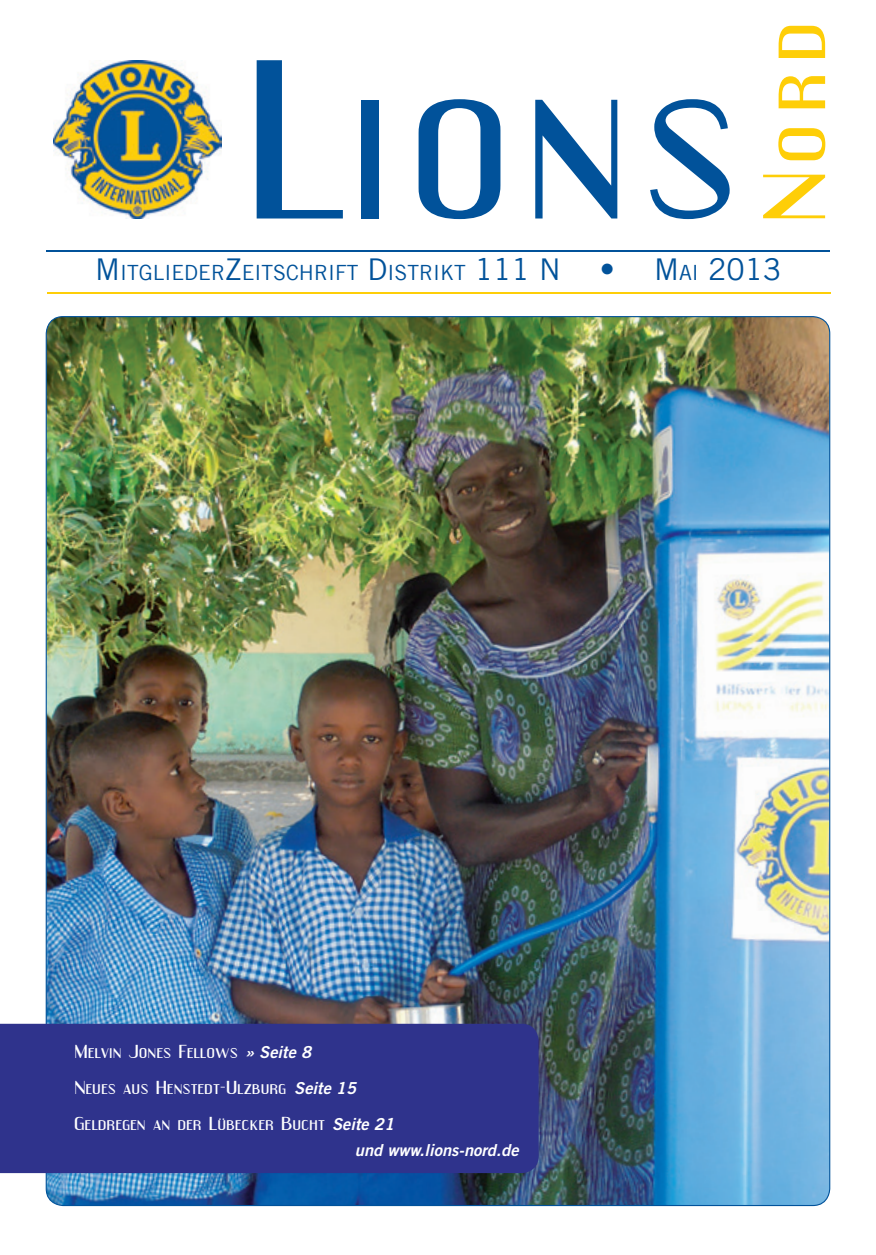
<style>
.page{position:relative;width:876px;height:1255px;background:#fff}
.page>*{position:absolute;margin:0;border:0;box-sizing:border-box;transform-origin:0 0}
.t1{font:197.7px "Engebrechtre Expanded";letter-spacing:.06em;color:#01529a}
.t2{font:77.55px "Engebrechtre Expanded";color:#fece08}
.t3{font:30px "Trade Gothic LT";color:#01529a}
.t4{font:21px "Trade Gothic LT";color:#01529a}
.t5{font:16.5px/36px "Engebrechtre Expanded";color:#fff}
.t6{font:italic 16.5px "Trade Gothic LT Bold Two";color:#fff}
.s1{font-size:30px}
.s2{font-size:21px}
.s3{font-family:"Trade Gothic LT Bold Two";font-style:italic}
</style>
<div class="page">
<hr style="left:46px;top:250px;width:784px;height:2px;background:#01529a">
<hr style="left:47px;top:292px;width:783px;height:2px;background:#fece08">
<img style="left:46px;top:316px;width:784px;height:889px">
<img style="left:54px;top:60px;width:167px;height:159px">
<div style="left:0;top:1023px;width:539px;height:149px;background:#2f338c"></div>
<h1 class="t1" style="left:245px;top:25px;width:495px">Lions</h1>
<h2 class="t2" style="left:749px;top:223px;width:203px;rotate:-90deg">Nord</h2>
<p class="t4" style="left:95px;top:260px;width:467px"><span class="s1">M</span>ITGLIEDER<span class="s1">Z</span>EITSCHRIFT <span class="s1">D</span>ISTRIKT <span class="s1">111 N</span></p>
<h3 class="t3" style="left:600px;top:252px;width:183px">• M<span class="s2">AI</span> 2013</h3>
<p class="t5" style="left:74px;top:1032px;width:321px">Melvin Jones Fellows <span class="s3">» Seite 8<br></span>Neues aus Henstedt-Ulzburg <span class="s3">Seite 15<br></span>Geldregen an der Lübecker Bucht <span class="s3">Seite 21</span></p>
<p class="t6" style="left:355px;top:1139px;width:165px">und www.lions-nord.de</p>
</div>
